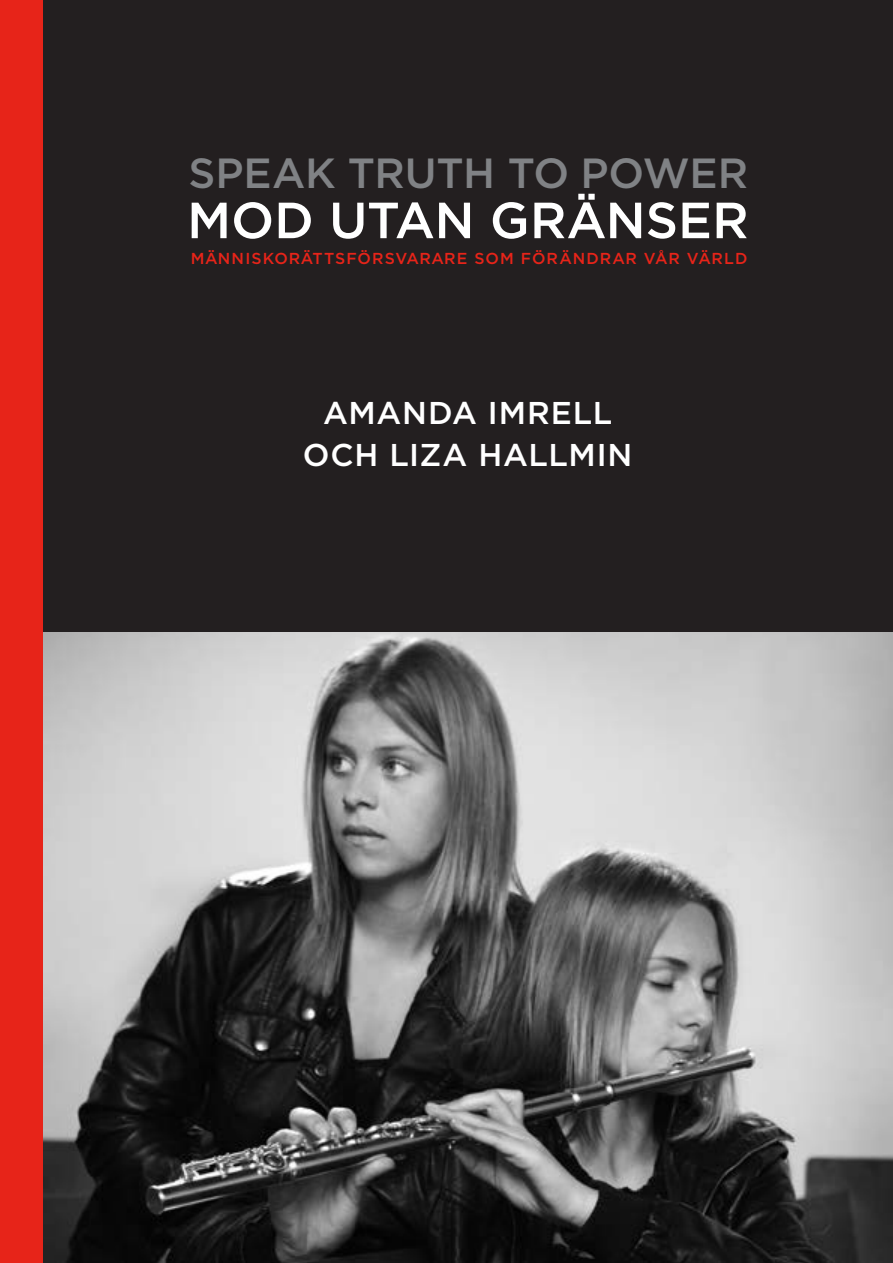
<style>
.page{position:relative;width:893px;height:1263px;background:#fff}
.page>*{position:absolute;margin:0;border:0;box-sizing:border-box;transform-origin:0 0}
.t1{font:500 50.7px "Gotham HTF";color:#fff}
.t2{font:500 42.15px "Gotham HTF";letter-spacing:-.005em;color:#808285}
.RUBRIK-INTERVJUPERSO{font:500 31.5px/42px "Gotham";letter-spacing:.02em;color:#fff;text-align:center}
.t3{font:500 15.9px "Gotham";letter-spacing:.055em;color:#e72419}
</style>
<div class="page">
<img style="left:43px;top:631px;width:850px;height:632px">
<div style="left:43px;top:0;width:850px;height:631px;background:#231f20"></div>
<div style="left:0;top:0;width:43px;height:1263px;background:#e72419"></div>
<p class="t2" style="left:188px;top:150px;width:561px">SPEAK TRUTH TO POWER</p>
<p class="t1" style="left:187px;top:191px;width:563px">MOD UTAN GRÄNSER</p>
<p class="t3" style="left:191px;top:249px;width:558px">MÄNNISKORÄTTSFÖRSVARARE SOM FÖRÄNDRAR VÅR VÄRLD</p>
<p class="RUBRIK-INTERVJUPERSO" style="left:303px;top:391px;width:331px">AMANDA IMRELL<br>OCH LIZA HALLMIN</p>
</div>
